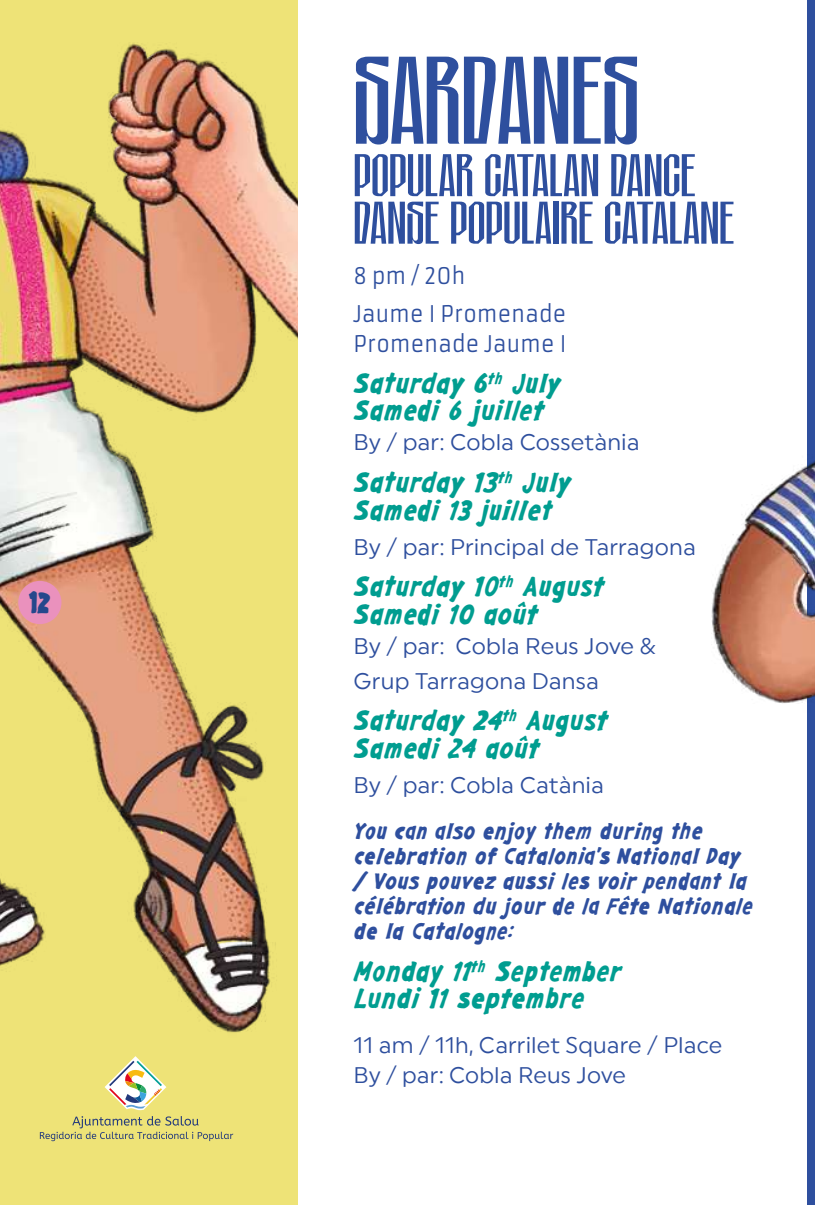
<style>
.page{position:relative;width:815px;height:1205px;background:#fff}
.page>*{position:absolute;margin:0;border:0;box-sizing:border-box;transform-origin:0 0}
.t1{font:500 72.5px "Dx Slight Free Personal Use";letter-spacing:-.005em;color:#2e4f9e;scale:1.5 1}
.t2{font:500 35px/47.5px "Dx Slight Free Personal Use";color:#2e4f9e;scale:1.5 1}
.t3{font:700 30px "Gargle Cd Rg";color:#26488c}
.t4{font:italic 700 27.5px/27.5px "Gargle Rg";letter-spacing:.01em;color:#009d90}
.t5{font:22.5px/35px "Uniform Regular 3";letter-spacing:.01em;color:#2e4f9e}
.t6{font:italic 700 22.5px/25px "Gargle Rg";letter-spacing:.01em;color:#2e4f9e}
.t7{font:22.5px/37px "Armata";letter-spacing:.015em;color:#2e4f9e;scale:.9 1}
</style>
<div class="page">
<div style="left:0;top:0;width:298px;height:1205px;background:#eee377"></div>
<img style="left:0;top:43px;width:298px;height:990px">
<svg style="left:40px;top:1116px;width:193px;height:25px"></svg>
<svg style="left:105px;top:1056px;width:61px;height:54px"></svg>
<div style="left:808px;top:0;width:7px;height:1205px;background:#2e4f9e"></div>
<img style="left:711px;top:304px;width:104px;height:735px">
<div style="left:18px;top:581px;width:43px;height:43px;background:#ea91bd;border-radius:50%"></div>
<h3 class="t3" style="left:29px;top:584px;width:23px">12</h3>
<h1 class="t1" style="left:353px;top:76px;width:192px">SARDANES</h1>
<h2 class="t2" style="left:353px;top:160px;width:255px">POPULAR CATALAN DANCE<br>DANSE POPULAIRE CATALANE</h2>
<p class="t7" style="left:353px;top:258px;width:238px">8 pm / 20h<br>Jaume I Promenade</p>
<p class="t7" style="left:353px;top:325px;width:238px">Promenade Jaume I</p>
<p class="t4" style="left:353px;top:369px;width:208px">Saturday 6<sup>th</sup> July<br>Samedi 6 juillet</p>
<p class="t5" style="left:353px;top:424px;width:288px">By / par: Cobla Cossetània</p>
<p class="t4" style="left:353px;top:469px;width:218px">Saturday 13<sup>th</sup> July<br>Samedi 13 juillet</p>
<p class="t5" style="left:353px;top:529px;width:344px">By / par: Principal de Tarragona</p>
<p class="t4" style="left:353px;top:573px;width:252px">Saturday 10<sup>th</sup> August<br>Samedi 10 août</p>
<p class="t5" style="left:353px;top:628px;width:304px">By / par: Cobla Reus Jove &amp;<br>Grup Tarragona Dansa</p>
<p class="t4" style="left:353px;top:707px;width:255px">Saturday 24<sup>th</sup> August<br>Samedi 24 août</p>
<p class="t5" style="left:353px;top:767px;width:252px">By / par: Cobla Catània</p>
<p class="t6" style="left:353px;top:819px;width:401px">You can also enjoy them during the celebration of Catalonia’s National Day / Vous pouvez aussi les voir pendant la célébration du jour de la Fête Nationale de la Catalogne:</p>
<p class="t4" style="left:353px;top:957px;width:269px">Monday 11<sup>th</sup> September<br>Lundi 11 septembre</p>
<p class="t5" style="left:353px;top:1029px;width:370px;line-height:30px">11 am / 11h, Carrilet Square / Place<br>By / par: Cobla Reus Jove</p>
</div>
